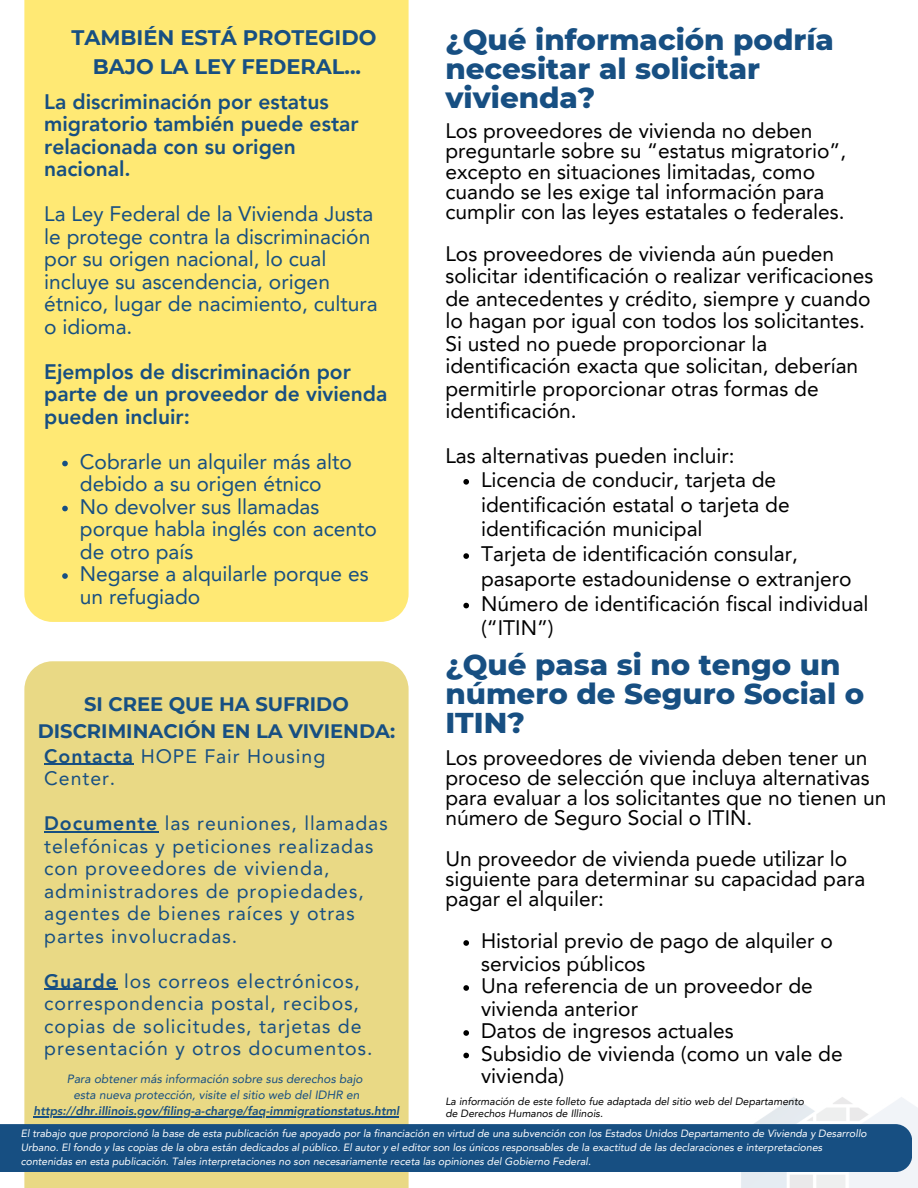
<style>
.page{position:relative;width:918px;height:1188px;background:#fff}
.page>*{position:absolute;margin:0;border:0;box-sizing:border-box;transform-origin:0 0}
.t1{font:800 29.25px/29.2px "Montserrat";color:#174f82}
.t2{font:21px/20.2px "Avenir LT Pro";color:#000}
.t3{font:21px/22.5px "Avenir LT Pro";color:#174f82}
.t4{font:800 21px/22.5px "Avenir LT Pro";color:#174f82}
.t5{font:700 21px "Montserrat";color:#174f82}
.t6{font:19.5px/22.5px "Avenir LT Pro";letter-spacing:.05em;color:#174f82}
.t7{font:700 19.5px/27px "Montserrat";color:#174f82;text-align:center}
.t8{font:italic 12px "Avenir LT Pro";color:#174f82}
.t9{font:italic 800 12px "Avenir LT Pro";color:#174f82}
.t10{font:italic 10.5px/14px "Avenir LT Pro";color:#fff}
.t11{font:italic 10.5px/12.3px "Avenir LT Pro";color:#000}
.s1{font-weight:800}
</style>
<div class="page">
<div style="left:24px;top:0;width:385px;height:621px;background:#ffe974"></div>
<div style="left:24px;top:661px;width:385px;height:527px;background:#e9d985"></div>
<img style="left:741px;top:1097px;width:177px;height:91px">
<div style="left:0;top:1124px;width:912px;height:48px;background:#174f82"></div>
<hr style="left:44px;top:764px;width:90px;height:1px;background:#174f82">
<hr style="left:44px;top:831px;width:114px;height:1px;background:#174f82">
<hr style="left:44px;top:989px;width:74px;height:1px;background:#174f82">
<svg style="left:463px;top:479px;width:6px;height:6px"></svg>
<svg style="left:463px;top:553px;width:6px;height:6px"></svg>
<svg style="left:463px;top:603px;width:6px;height:5px"></svg>
<svg style="left:62px;top:461px;width:6px;height:5px"></svg>
<svg style="left:62px;top:506px;width:6px;height:5px"></svg>
<svg style="left:62px;top:573px;width:6px;height:6px"></svg>
<svg style="left:463px;top:940px;width:6px;height:6px"></svg>
<svg style="left:463px;top:985px;width:6px;height:6px"></svg>
<svg style="left:463px;top:1030px;width:6px;height:6px"></svg>
<svg style="left:463px;top:1053px;width:6px;height:5px"></svg>
<hr style="left:34px;top:1116px;width:365px;height:1px;background:#174f82">
<p class="t5" style="left:71px;top:25px;width:307px">TAMBIÉN ESTÁ PROTEGIDO</p>
<p class="t5" style="left:93px;top:54px;width:270px">BAJO LA LEY FEDERAL...</p>
<p class="t4" style="left:44px;top:92px;width:316px">La discriminación por estatus migratorio también puede estar relacionada con su origen nacional.</p>
<h1 class="t3" style="left:44px;top:204px;width:335px">La Ley Federal de la Vivienda Justa le protege contra la discriminación por su origen nacional, lo cual incluye su ascendencia, origen étnico, lugar de nacimiento, cultura o idioma.</h1>
<h2 class="t4" style="left:44px;top:362px;width:345px">Ejemplos de discriminación por parte de un proveedor de vivienda pueden incluir:</h2>
<h4 class="t3" style="left:80px;top:452px;width:274px">Cobrarle un alquiler más alto debido a su origen étnico</h4>
<h4 class="t3" style="left:80px;top:497px;width:299px">No devolver sus llamadas porque habla inglés con acento de otro país</h4>
<h4 class="t3" style="left:80px;top:564px;width:290px">Negarse a alquilarle porque es un refugiado</h4>
<h4 class="t7" style="left:38px;top:690px;width:359px">SI CREE QUE HA SUFRIDO<br>DISCRIMINACIÓN EN LA VIVIENDA:</h4>
<h3 class="t6" style="left:44px;top:746px;width:283px"><span class="s1">Contacta</span> HOPE Fair Housing<br>Center.</h3>
<h4 class="t6" style="left:44px;top:814px;width:345px"><span class="s1">Documente</span> las reuniones, llamadas telefónicas y peticiones realizadas con proveedores de vivienda, administradores de propiedades, agentes de bienes raíces y otras partes involucradas.</h4>
<h3 class="t6" style="left:44px;top:971px;width:330px"><span class="s1">Guarde</span> los correos electrónicos, correspondencia postal, recibos, copias de solicitudes, tarjetas de presentación y otros documentos.</h3>
<h4 class="t1" style="left:445px;top:25px;width:390px">¿Qué información podría necesitar al solicitar vivienda?</h4>
<p class="t2" style="left:445px;top:123px;width:402px">Los proveedores de vivienda no deben preguntarle sobre su “estatus migratorio”, excepto en situaciones limitadas, como cuando se les exige tal información para cumplir con las leyes estatales o federales.</p>
<p class="t2" style="left:445px;top:244px;width:430px;line-height:22.5px">Los proveedores de vivienda aún pueden solicitar identificación o realizar verificaciones de antecedentes y crédito, siempre y cuando lo hagan por igual con todos los solicitantes.<br>Si usted no puede proporcionar la identificación exacta que solicitan, deberían permitirle proporcionar otras formas de identificación.</p>
<p class="t2" style="left:445px;top:448px;width:291px">Las alternativas pueden incluir:</p>
<h2 class="t2" style="left:481px;top:469px;width:310px;line-height:24.8px">Licencia de conducir, tarjeta de identificación estatal o tarjeta de identificación municipal</h2>
<p class="t2" style="left:481px;top:543px;width:372px;line-height:24.8px">Tarjeta de identificación consular, pasaporte estadounidense o extranjero</p>
<h1 class="t2" style="left:481px;top:593px;width:389px;line-height:24.8px">Número de identificación fiscal individual (“ITIN”)</h1>
<h5 class="t1" style="left:445px;top:650px;width:421px">¿Qué pasa si no tengo un número de Seguro Social o<br>ITIN?</h5>
<h4 class="t2" style="left:445px;top:749px;width:443px">Los proveedores de vivienda deben tener un proceso de selección que incluya alternativas para evaluar a los solicitantes que no tienen un número de Seguro Social o ITIN.</h4>
<h4 class="t2" style="left:445px;top:850px;width:421px">Un proveedor de vivienda puede utilizar lo siguiente para determinar su capacidad para pagar el alquiler:</h4>
<p class="t2" style="left:481px;top:931px;width:353px;line-height:22.5px">Historial previo de pago de alquiler o servicios públicos</p>
<p class="t2" style="left:481px;top:976px;width:333px;line-height:22.5px">Una referencia de un proveedor de vivienda anterior</p>
<p class="t2" style="left:481px;top:1023px;width:254px">Datos de ingresos actuales</p>
<p class="t2" style="left:481px;top:1045px;width:363px">Subsidio de vivienda (como un vale de</p>
<p class="t8" style="left:67px;top:1074px;width:297px">Para obtener más información sobre sus derechos bajo</p>
<p class="t2" style="left:481px;top:1068px;width:85px">vivienda)</p>
<p class="t8" style="left:74px;top:1090px;width:287px">esta nueva protección, visite el sitio web del IDHR en</p>
<p class="t9" style="left:34px;top:1106px;width:367px">https://dhr.illinois.gov/filing-a-charge/faq-immigrationstatus.html</p>
<p class="t11" style="left:445px;top:1096px;width:360px">La información de este folleto fue adaptada del sitio web del Departamento de Derechos Humanos de Illinois.</p>
<h4 class="t10" style="left:21px;top:1127px;width:847px">El trabajo que proporcionó la base de esta publicación fue apoyado por la financiación en virtud de una subvención con los Estados Unidos Departamento de Vivienda y Desarrollo<br>Urbano. El fondo y las copias de la obra están dedicados al público. El autor y el editor son los únicos responsables de la exactitud de las declaraciones e interpretaciones contenidas en esta publicación. Tales interpretaciones no son necesariamente receta las opiniones del Gobierno Federal.</h4>
</div>
